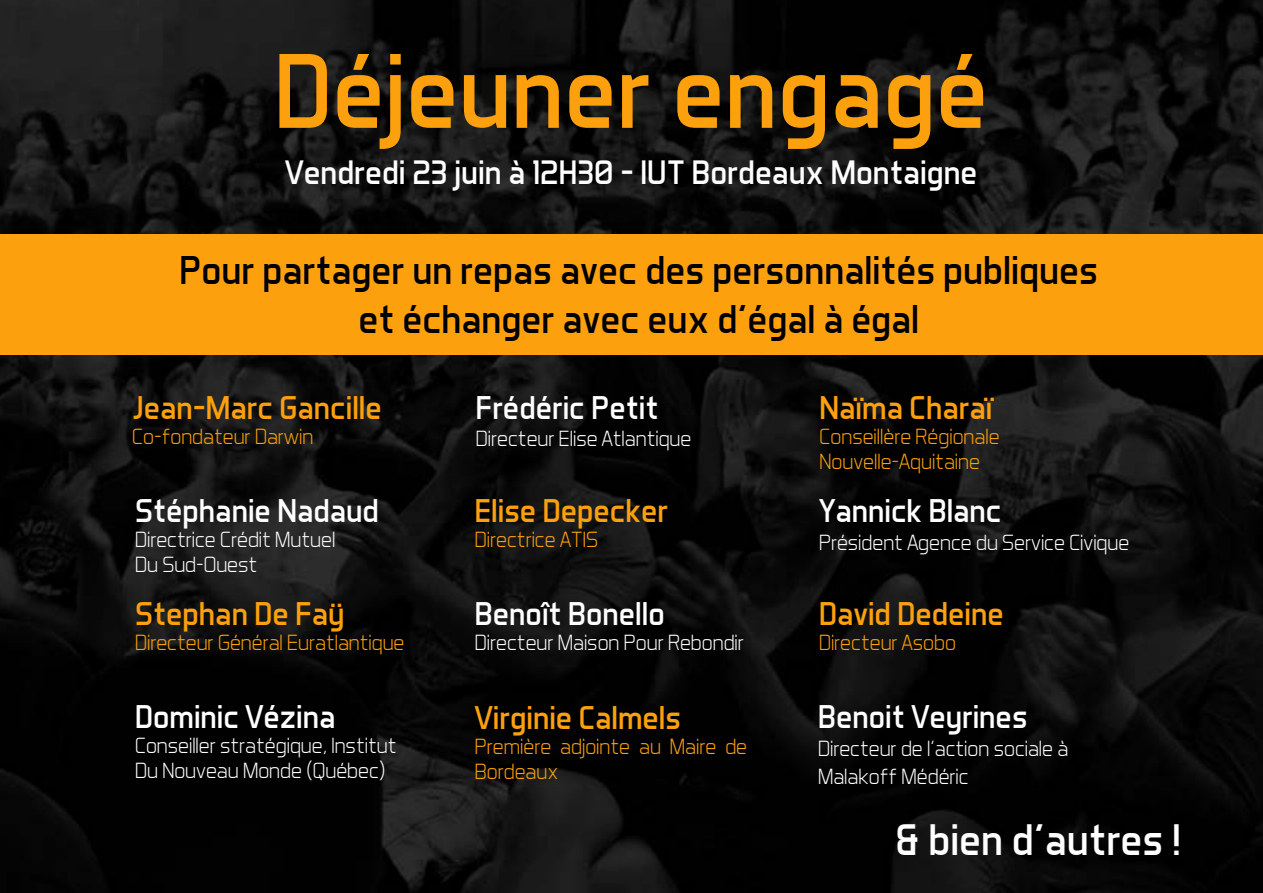
<style>
.page{position:relative;width:1263px;height:893px;background:#fff}
.page>*{position:absolute;margin:0;border:0;box-sizing:border-box;transform-origin:0 0}
.t1{font:108px "Aero Matics";color:#fda00d}
.t2{font:45px "Aero Matics";color:#fff}
.t3{font:40.95px/49.2px "Aero Matics";color:#000;text-align:center}
.t4{font:34.5px "Aero Matics";color:#fff}
.t5{font:33.6px "Aero Matics";color:#fda00d}
.t6{font:33.6px "Aero Matics";color:#fff}
.t7{font:300 22.35px/25.2px "Aero Matics";color:#fff}
.t8{font:300 22.35px/25.2px "Aero Matics";color:#fda00d}
</style>
<div class="page">
<img style="left:0;top:0;width:1263px;height:893px">
<div style="left:0;top:234px;width:1263px;height:120px;background:#fda00d"></div>
<h1 class="t1" style="left:274px;top:27px;width:716px">Déjeuner engagé</h1>
<h3 class="t4" style="left:285px;top:152px;width:694px">Vendredi 23 juin à 12H30 - IUT Bordeaux Montaigne</h3>
<h3 class="t3" style="left:180px;top:244px;width:920px">Pour partager un repas avec des personnalités publiques et échanger avec eux d’égal à égal</h3>
<h3 class="t5" style="left:132px;top:387px;width:251px">Jean-Marc Gancille</h3>
<p class="t8" style="left:132px;top:423px;width:183px">Co-fondateur Darwin</p>
<h3 class="t6" style="left:135px;top:490px;width:245px">Stéphanie Nadaud</h3>
<p class="t7" style="left:135px;top:526px;width:202px">Directrice Crédit Mutuel<br>Du Sud-Ouest</p>
<h3 class="t5" style="left:135px;top:593px;width:211px">Stephan De Faÿ</h3>
<p class="t8" style="left:135px;top:629px;width:271px">Directeur Général Euratlantique</p>
<h3 class="t6" style="left:135px;top:696px;width:202px">Dominic Vézina</h3>
<p class="t7" style="left:135px;top:732px;width:263px">Conseiller stratégique, Institut<br>Du Nouveau Monde (Québec)</p>
<h3 class="t6" style="left:476px;top:387px;width:184px">Frédéric Petit</h3>
<p class="t7" style="left:476px;top:426px;width:217px">Directeur Elise Atlantique</p>
<h3 class="t5" style="left:475px;top:490px;width:195px">Elise Depecker</h3>
<p class="t8" style="left:475px;top:526px;width:125px">Directrice ATIS</p>
<h3 class="t6" style="left:475px;top:593px;width:191px">Benoît Bonello</h3>
<p class="t7" style="left:475px;top:629px;width:270px">Directeur Maison Pour Rebondir</p>
<h3 class="t5" style="left:475px;top:697px;width:208px">Virginie Calmels</h3>
<p class="t8" style="left:475px;top:733px;width:274px">Première adjointe au Maire de<br>Bordeaux</p>
<h3 class="t5" style="left:820px;top:387px;width:174px">Naïma Charaï</h3>
<p class="t8" style="left:820px;top:423px;width:181px">Conseillère Régionale<br>Nouvelle-Aquitaine</p>
<h3 class="t6" style="left:819px;top:490px;width:184px">Yannick Blanc</h3>
<p class="t7" style="left:819px;top:529px;width:312px">Président Agence du Service Civique</p>
<h3 class="t5" style="left:819px;top:593px;width:186px">David Dedeine</h3>
<p class="t8" style="left:819px;top:629px;width:138px">Directeur Asobo</p>
<h3 class="t6" style="left:818px;top:696px;width:211px">Benoit Veyrines</h3>
<p class="t7" style="left:818px;top:734px;width:252px;line-height:27.9px">Directeur de l’action sociale à<br>Malakoff Médéric</p>
<h2 class="t2" style="left:895px;top:813px;width:287px">&amp; bien d’autres !</h2>
</div>
